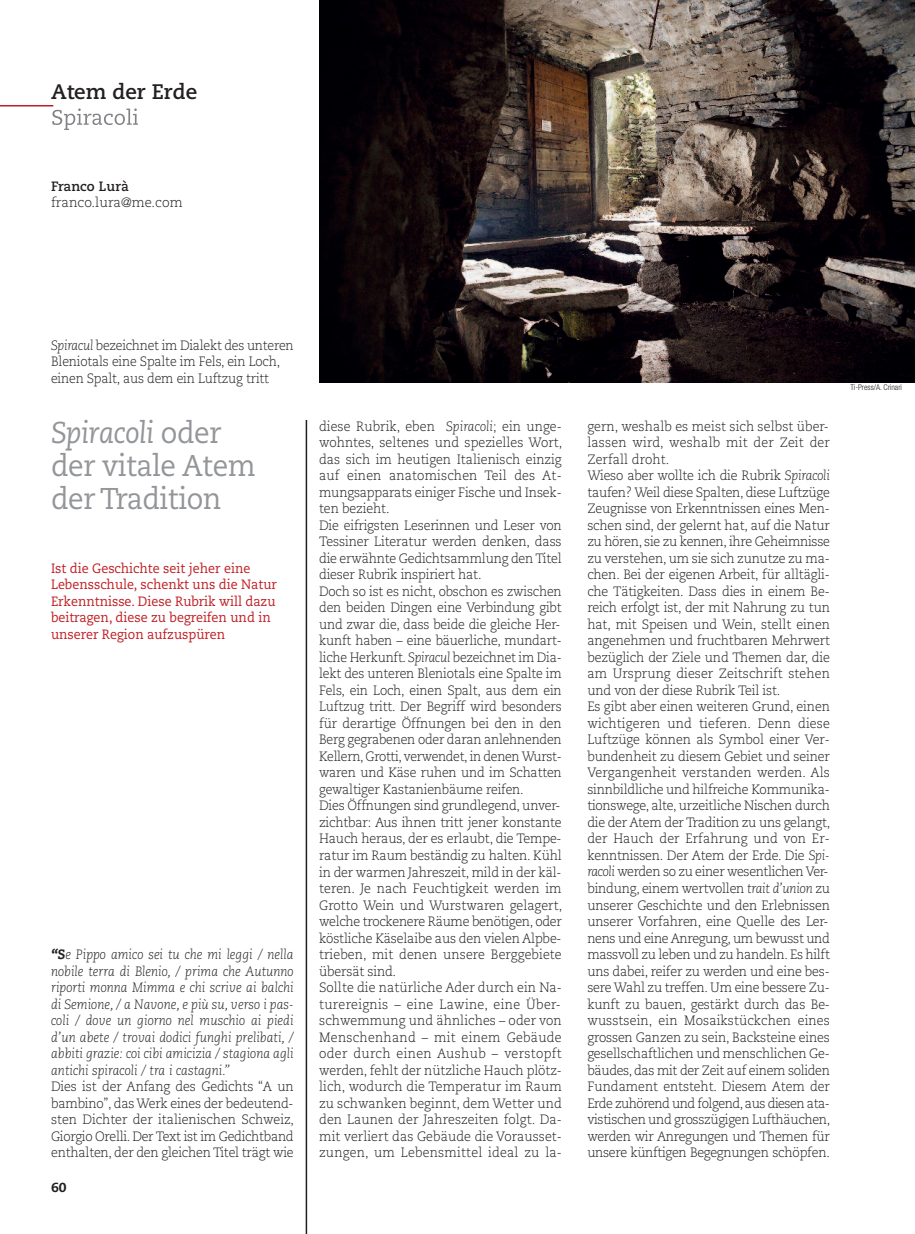
<style>
.page{position:relative;width:915px;height:1234px;background:#fff}
.page>*{position:absolute;margin:0;border:0;box-sizing:border-box;transform-origin:0 0}
.t1{font:30px/33px "Caecilia";letter-spacing:-.015em;color:#939598;scale:.93 1}
.t2{font:700 21px "Caecilia";color:#231f20}
.t3{font:300 13.5px/16.5px "Caecilia";letter-spacing:-.015em;color:#231f20;scale:.94 1}
.t4{font:italic 300 13.5px/16.5px "Caecilia";color:#231f20;text-align:justify;scale:.94 1}
.t5{font:13.5px/16.5px "Caecilia";color:#c01d22;scale:.93 1}
.t6{font:300 13.5px/16.5px "Caecilia";letter-spacing:-.015em;color:#231f20;scale:.93 1}
.t7{font:300 13.5px "Caecilia";letter-spacing:-.015em;color:#231f20}
.t8{font:700 13.5px "Caecilia";color:#231f20}
.t9{font:800 13.05px "Caecilia";color:#231f20}
.t10{font:300 condensed 7.95px "Helvetica Neue LT Std";color:#231f20}
.s1{font-style:italic}
.s2{font-weight:800}
</style>
<div class="page">
<img style="left:319px;top:0;width:595px;height:383px">
<hr style="left:305px;top:420px;width:2px;height:813px;background:#231f20">
<svg style="left:52px;top:108px;width:86px;height:22px"></svg>
<hr style="left:0;top:105px;width:53px;height:1px;background:#c01d22">
<h2 class="t2" style="left:51px;top:83px;width:147px">Atem der Erde</h2>
<p class="t8" style="left:51px;top:180px;width:79px">Franco Lurà</p>
<p class="t7" style="left:51px;top:197px;width:133px">franco.lura@me.com</p>
<p class="t6" style="left:51px;top:338px;width:262px"><span class="s1">Spiracul</span> bezeichnet im Dialekt des unteren<br>Bleniotals eine Spalte im Fels, ein Loch, einen Spalt, aus dem ein Luftzug tritt</p>
<h1 class="t1" style="left:51px;top:418px;width:222px"><span class="s1">Spiracoli</span> oder der vitale Atem der Tradition</h1>
<p class="t5" style="left:51px;top:560px;width:244px">Ist die Geschichte seit jeher eine Lebensschule, schenkt uns die Natur Erkenntnisse. Diese Rubrik will dazu beitragen, diese zu begreifen und in unserer Region aufzuspüren</p>
<p class="t4" style="left:51px;top:947px;width:259px"><span class="s2">“S</span>e Pippo amico sei tu che mi leggi / nella nobile terra di Blenio, / prima che Autunno riporti monna Mimma e chi scrive ai balchi di Semione, / a Navone, e più su, verso i pas&shy;coli / dove un giorno nel muschio ai piedi d’un abete / trovai dodici funghi prelibati, / abbiti grazie: coi cibi amicizia / stagiona agli antichi spiracoli / tra i castagni.”</p>
<p class="t3" style="left:51px;top:1079px;width:260px;text-align:justify">Dies ist der Anfang des Gedichts “A un bambino”, das Werk eines der bedeutend&shy;sten Dichter der italienischen Schweiz, Giorgio Orelli. Der Text ist im Gedichtband enthalten, der den gleichen Titel trägt wie</p>
<p class="t9" style="left:51px;top:1181px;width:17px">60</p>
<p class="t3" style="left:319px;top:419px;width:260px">diese Rubrik, eben <span class="s1">Spiracoli</span>; ein unge&shy;wohntes, seltenes und spezielles Wort, das sich im heutigen Italienisch einzig auf einen anatomischen Teil des At&shy;mungsapparats einiger Fische und Insek&shy;ten bezieht.<br>Die eifrigsten Leserinnen und Leser von Tessiner Literatur werden denken, dass die erwähnte Gedichtsammlung den Titel dieser Rubrik inspiriert hat.<br>Doch so ist es nicht, obschon es zwischen den beiden Dingen eine Verbindung gibt und zwar die, dass beide die gleiche Her&shy;kunft haben – eine bäuerliche, mundart&shy;liche Herkunft. <span class="s1">Spiracul</span> bezeichnet im Dia&shy;lekt des unteren Bleniotals eine Spalte im Fels, ein Loch, einen Spalt, aus dem ein Luftzug tritt. Der Begriff wird besonders für derartige Öffnungen bei den in den Berg gegrabenen oder daran anlehnenden Kellern, Grotti, verwendet, in denen Wurst&shy;waren und Käse ruhen und im Schatten gewaltiger Kastanienbäume reifen.<br>Dies Öffnungen sind grundlegend, unver&shy;zichtbar: Aus ihnen tritt jener konstante Hauch heraus, der es erlaubt, die Tempe&shy;ratur im Raum beständig zu halten. Kühl in der warmen Jahreszeit, mild in der käl&shy;teren. Je nach Feuchtigkeit werden im Grotto Wein und Wurstwaren gelagert, welche trockenere Räume benötigen, oder köstliche Käselaibe aus den vielen Alpbe&shy;trieben, mit denen unsere Berggebiete übersät sind.<br>Sollte die natürliche Ader durch ein Na&shy;turereignis – eine Lawine, eine Über&shy;schwemmung und ähnliches – oder von Menschenhand – mit einem Gebäude oder durch einen Aushub – verstopft werden, fehlt der nützliche Hauch plötz&shy;lich, wodurch die Temperatur im Raum zu schwanken beginnt, dem Wetter und den Launen der Jahreszeiten folgt. Da&shy;mit verliert das Gebäude die Vorausset&shy;zungen, um Lebensmittel ideal zu la-</p>
<p class="t3" style="left:587px;top:419px;width:260px">gern, weshalb es meist sich selbst über&shy;lassen wird, weshalb mit der Zeit der Zerfall droht.<br>Wieso aber wollte ich die Rubrik <span class="s1">Spiracoli </span>taufen? Weil diese Spalten, diese Luftzüge Zeugnisse von Erkenntnissen eines Men&shy;schen sind, der gelernt hat, auf die Natur zu hören, sie zu kennen, ihre Geheimnisse zu verstehen, um sie sich zunutze zu ma&shy;chen. Bei der eigenen Arbeit, für alltägli&shy;che Tätigkeiten. Dass dies in einem Be&shy;reich erfolgt ist, der mit Nahrung zu tun hat, mit Speisen und Wein, stellt einen angenehmen und fruchtbaren Mehrwert bezüglich der Ziele und Themen dar, die am Ursprung dieser Zeitschrift stehen und von der diese Rubrik Teil ist.<br>Es gibt aber einen weiteren Grund, einen wichtigeren und tieferen. Denn diese Luftzüge können als Symbol einer Ver&shy;bundenheit zu diesem Gebiet und seiner Vergangenheit verstanden werden. Als sinnbildliche und hilfreiche Kommunika&shy;tionswege, alte, urzeitliche Nischen durch die der Atem der Tradition zu uns gelangt, der Hauch der Erfahrung und von Er&shy;kenntnissen. Der Atem der Erde. Die <span class="s1">Spi&shy;racoli</span> werden so zu einer wesentlichen Ver&shy;bindung, einem wertvollen <span class="s1">trait d’union</span> zu unserer Geschichte und den Erlebnissen unserer Vorfahren, eine Quelle des Ler&shy;nens und eine Anregung, um bewusst und massvoll zu leben und zu handeln. Es hilft uns dabei, reifer zu werden und eine bes&shy;sere Wahl zu treffen. Um eine bessere Zu&shy;kunft zu bauen, gestärkt durch das Be&shy;wusstsein, ein Mosaikstückchen eines grossen Ganzen zu sein, Backsteine eines gesellschaftlichen und menschlichen Ge&shy;bäudes, das mit der Zeit auf einem soliden Fundament entsteht. Diesem Atem der Erde zuhörend und folgend, aus diesen ata&shy;vistischen und grosszügigen Lufthäuchen, werden wir Anregungen und Themen für unsere künftigen Begegnungen schöpfen.</p>
<p class="t10" style="left:850px;top:384px;width:53px">Ti-Press/A. Crinari</p>
</div>
